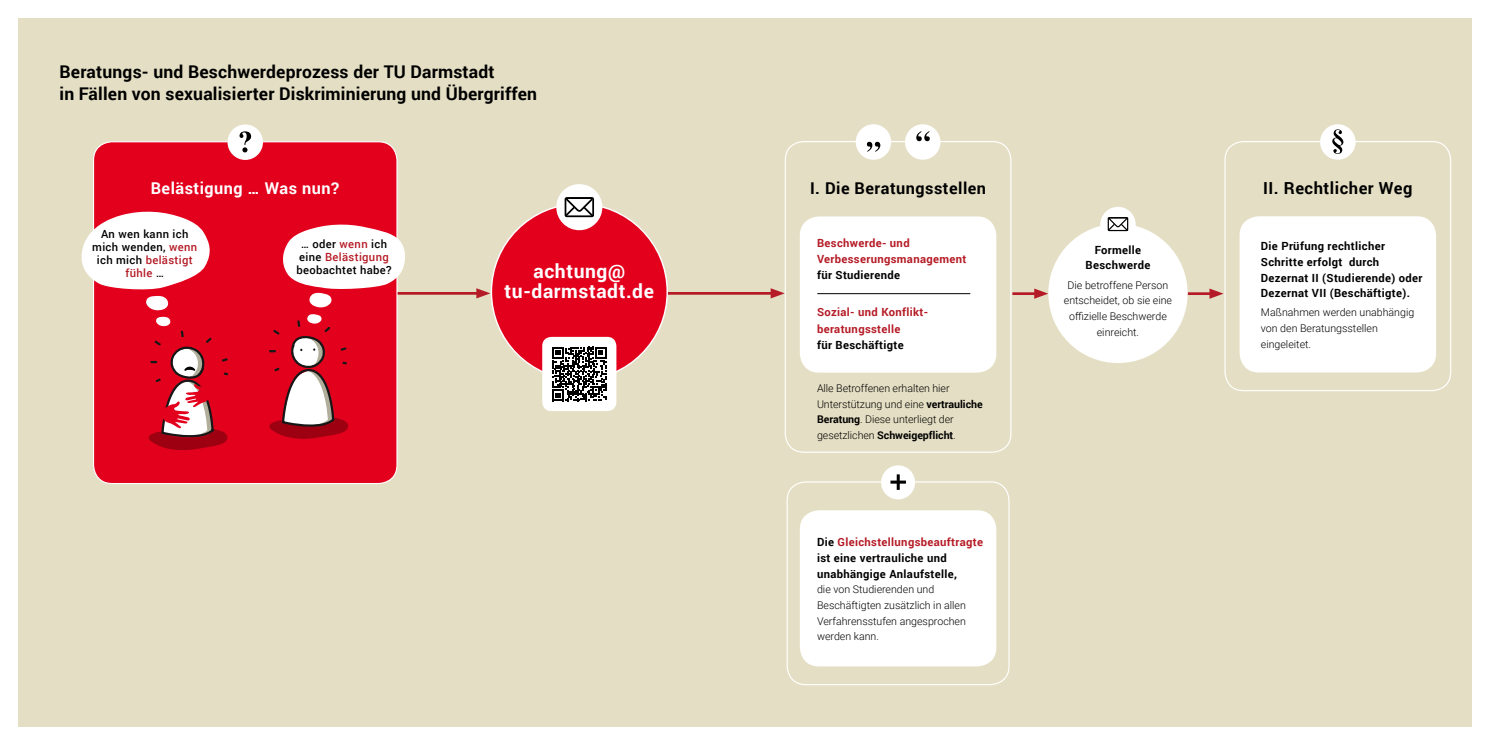
<style>
.page{position:relative;width:1489px;height:745px;background:#fff}
.page>*{position:absolute;margin:0;border:0;box-sizing:border-box;transform-origin:0 0}
.t1{font:700 19.25px/20.2px "Roboto";letter-spacing:.03em;color:#fff;text-align:center}
.t2{font:700 17.5px/22.5px "Roboto";letter-spacing:.01em;color:#000}
.t3{font:700 16.62px "Roboto";letter-spacing:.03em;color:#000}
.t4{font:700 16.25px "Roboto";letter-spacing:.03em;color:#000}
.t5{font:700 16.25px "Roboto";letter-spacing:.03em;color:#fff}
.t6{font:700 11.25px/15.6px "Roboto";letter-spacing:.03em;color:#000}
.t7{font:700 11.25px/16.2px "Roboto";letter-spacing:.03em;color:#b51b26}
.t8{font:500 11.25px/13.1px "Roboto";letter-spacing:.03em;color:#000;text-align:center}
.t9{font:500 11.25px "Roboto";letter-spacing:.03em;color:#b51b26}
.t10{font:300 10.62px/15.6px "Roboto";color:#000}
.s1{color:#b51b26}
.s2{color:#000}
.s3{font-weight:700}
</style>
<div class="page">
<div style="left:18px;top:18px;width:1452px;height:708px;background:#e4dfc4"></div>
<div style="left:1224px;top:141px;width:226px;height:250px;border:1px solid #fff;border-radius:19px"></div>
<div style="left:1239px;top:216px;width:196px;height:156px;background:#fff;border-radius:19px"></div>
<div style="left:1319px;top:124px;width:36px;height:36px;background:#fff;border-radius:50%"></div>
<svg style="left:1332px;top:129px;width:11px;height:25px"></svg>
<div style="left:786px;top:481px;width:223px;height:203px;border:1px solid #fff;border-radius:19px"></div>
<div style="left:881px;top:465px;width:34px;height:34px;background:#fff;border-radius:50%"></div>
<svg style="left:890px;top:474px;width:15px;height:15px"></svg>
<div style="left:784px;top:141px;width:227px;height:311px;border:1px solid #fff;border-radius:19px"></div>
<div style="left:855px;top:124px;width:36px;height:36px;background:#fff;border-radius:50%"></div>
<svg style="left:866px;top:142px;width:14px;height:10px"></svg>
<div style="left:905px;top:124px;width:35px;height:36px;background:#fff;border-radius:50%"></div>
<svg style="left:916px;top:131px;width:13px;height:10px"></svg>
<div style="left:799px;top:510px;width:197px;height:156px;background:#fff;border-radius:19px"></div>
<div style="left:799px;top:216px;width:197px;height:156px;background:#fff;border-radius:19px"></div>
<hr style="left:817px;top:293px;width:153px;height:1px;background:#000">
<hr style="left:1012px;top:292px;width:27px;height:3px;background:#b51b26">
<svg style="left:1034px;top:288px;width:14px;height:10px"></svg>
<hr style="left:1187px;top:292px;width:27px;height:3px;background:#b51b26">
<svg style="left:1209px;top:288px;width:14px;height:10px"></svg>
<div style="left:1048px;top:223px;width:139px;height:140px;background:#fff;border-radius:50%"></div>
<div style="left:1100px;top:207px;width:35px;height:35px;background:#fff;border-radius:50%"></div>
<hr style="left:577px;top:292px;width:198px;height:2px;background:#b51b26">
<svg style="left:770px;top:288px;width:14px;height:10px"></svg>
<hr style="left:223px;top:292px;width:258px;height:2px;background:#b51b26">
<svg style="left:476px;top:288px;width:14px;height:10px"></svg>
<div style="left:491px;top:204px;width:176px;height:175px;background:#e3001d;border-radius:50%"></div>
<div style="left:542px;top:336px;width:74px;height:75px;background:#fff;border-radius:9px"></div>
<svg style="left:552px;top:346px;width:54px;height:55px"></svg>
<div style="left:93px;top:142px;width:304px;height:341px;background:#e3001d;border-radius:19px"></div>
<div style="left:227px;top:124px;width:36px;height:36px;background:#fff;border-radius:50%"></div>
<svg style="left:239px;top:131px;width:12px;height:21px"></svg>
<svg style="left:81px;top:209px;width:129px;height:101px"></svg>
<svg style="left:269px;top:223px;width:138px;height:217px"></svg>
<svg style="left:148px;top:316px;width:80px;height:135px"></svg>
<svg style="left:553px;top:184px;width:52px;height:47px"></svg>
<svg style="left:1107px;top:217px;width:21px;height:15px"></svg>
<p class="t2" style="left:59px;top:59px;width:479px">Beratungs- und Beschwerdeprozess der TU Darmstadt<br>in Fällen von sexualisierter Diskriminierung und Übergriffen</p>
<p class="t5" style="left:151px;top:176px;width:190px">Belästigung … Was nun?</p>
<p class="t8" style="left:101px;top:227px;width:89px">An wen kann ich</p>
<p class="t8" style="left:92px;top:240px;width:107px">mich wenden, <span class="s1">wenn</span></p>
<p class="t9" style="left:97px;top:252px;width:97px"><span class="s2">ich mich</span> belästigt</p>
<p class="t9" style="left:126px;top:265px;width:40px">fühle <span class="s2">…</span></p>
<p class="t8" style="left:296px;top:237px;width:97px">… oder <span class="s1">wenn</span> ich eine <span class="s1">Belästigung </span>beobachtet habe?</p>
<p class="t1" style="left:504px;top:260px;width:151px">achtung@ tu-darmstadt.de</p>
<p class="t4" style="left:810px;top:176px;width:177px">I. Die Beratungsstellen</p>
<p class="t3" style="left:1263px;top:176px;width:151px">II. Rechtlicher Weg</p>
<p class="t7" style="left:817px;top:234px;width:151px">Beschwerde- und<br>Verbesserungsmanagement <span class="s2">für Studierende</span></p>
<p class="t7" style="left:817px;top:303px;width:111px">Sozial- und Konflikt&shy;beratungsstelle</p>
<p class="t6" style="left:817px;top:336px;width:88px">für Beschäftigte</p>
<p class="t10" style="left:817px;top:380px;width:167px">Alle Betroffenen erhalten hier Unterstützung und eine <span class="s3">vertrauliche Beratung</span>. Diese unterliegt der gesetzlichen <span class="s3">Schweigepflicht</span>.</p>
<p class="t6" style="left:817px;top:533px;width:167px">Die <span class="s1">Gleichstellungsbeauftragte </span>ist eine vertrauliche und unabhängige Anlaufstelle,</p>
<p class="t10" style="left:817px;top:581px;width:150px">die von Studierenden und<br>Beschäftigten zusätzlich in allen<br>Verfahrensstufen angesprochen werden kann.</p>
<p class="t6" style="left:1085px;top:241px;width:66px;text-align:center">Formelle<br>Beschwerde</p>
<p class="t10" style="left:1063px;top:276px;width:110px;text-align:center">Die betroffene Person entscheidet, ob sie eine offizielle Beschwerde einreicht.</p>
<p class="t6" style="left:1260px;top:238px;width:163px">Die Prüfung rechtlicher<br>Schritte erfolgt durch<br>Dezernat II (Studierende) oder<br>Dezernat VII (Beschäftigte).</p>
<p class="t10" style="left:1260px;top:304px;width:155px">Maßnahmen werden unabhängig von den Beratungsstellen eingeleitet.</p>
</div>
